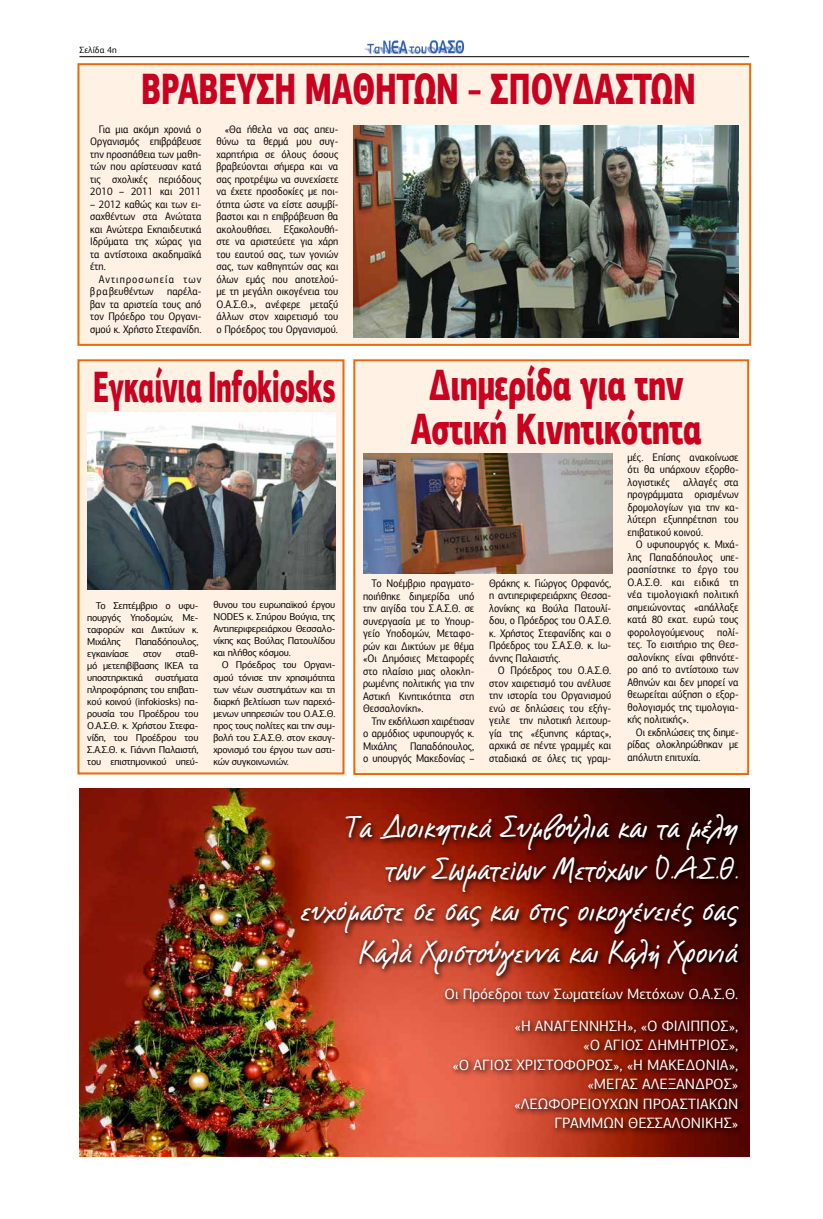
<style>
.page{position:relative;width:823px;height:1219px;background:#fff}
.page>*{position:absolute;margin:0;border:0;box-sizing:border-box;transform-origin:0 0}
.t1{font:900 44px/44.1px "PF Agora Sans Pro";letter-spacing:-.01em;color:#c9001e;text-align:center;scale:.65 1}
.t2{font:900 44px "PF Agora Sans Pro";letter-spacing:-.01em;color:#c9001e;scale:.56 1}
.t3{font:700 30px/41.5px "CF Note";color:#fff;text-align:right}
.t4{font:15px/19.5px "PF Agora Sans Pro";color:#fff;text-align:right}
.t5{font:11px/12.5px "PF Agora Sans Pro";color:#000;text-align:justify;scale:.91 1}
.t6{font:10px/12px "PF Agora Sans Pro";letter-spacing:-.02em;color:#000;text-align:justify}
.t7{font:9px "PF Agora Sans Pro";color:#000}
</style>
<div class="page">
<div style="left:77px;top:63px;width:674px;height:283px;background:#fff1e4"></div>
<div style="left:77px;top:359px;width:268px;height:416px;background:#fff1e4"></div>
<div style="left:353px;top:359px;width:396px;height:417px;background:#fff1e4"></div>
<img style="left:364px;top:40px;width:101px;height:14px">
<hr style="left:79px;top:56px;width:669px;height:1px;background:#000">
<img style="left:353px;top:125px;width:385px;height:212px">
<img style="left:87px;top:413px;width:248px;height:176px">
<img style="left:79px;top:788px;width:669px;height:369px">
<svg style="left:297px;top:811px;width:448px;height:172px;background:#781a0c"></svg>
<svg style="left:442px;top:985px;width:302px;height:151px;background:#942a19"></svg>
<img style="left:363px;top:454px;width:249px;height:119px">
<p class="t7" style="left:79px;top:45px;width:39px">Σελίδα 4η</p>
<h1 class="t1" style="left:141px;top:66px;width:854px">ΒΡΑΒΕΥΣΗ ΜΑΘΗΤΩΝ – ΣΠΟΥΔΑΣΤΩΝ</h1>
<p class="t5" style="left:90px;top:123px;width:124px;text-indent:8px">Για μια ακόμη χρονιά ο Οργανισμός επιβράβευσε την προσπάθεια των μαθη&shy;τών που αρίστευσαν κατά τις σχολικές περιόδους 2010 – 2011 και 2011</p>
<p class="t5" style="left:90px;top:198px;width:124px">– 2012 καθώς και των ει&shy;σαχθέντων στα Ανώτατα και Ανώτερα Εκπαιδευτικά Ιδρύματα της χώρας για τα αντίστοιχα ακαδημαϊκά έτη.</p>
<p class="t5" style="left:90px;top:273px;width:124px;text-indent:8px">Αντιπροσωπεία των βραβευθέντων παρέλα&shy;βαν τα αριστεία τους από τον Πρόεδρο του Οργανι&shy;σμού κ. Χρήστο Στεφανίδη.</p>
<p class="t5" style="left:216px;top:123px;width:135px;text-indent:8px">«Θα ήθελα να σας απευ&shy;θύνω τα θερμά μου συγ&shy;χαρητήρια σε όλους όσους βραβεύονται σήμερα και να σας προτρέψω να συνεχίσετε να έχετε προσδοκίες με ποι&shy;ότητα ώστε να είστε ασυμβί&shy;βαστοι και η επιβράβευση θα ακολουθήσει. Εξακολουθή&shy;στε να αριστεύετε για χάρη του εαυτού σας, των γονιών σας, των καθηγητών σας και όλων εμάς που αποτελού&shy;με τη μεγάλη οικογένεια του Ο.Α.Σ.Θ.», ανέφερε μεταξύ άλλων στον χαιρετισμό του ο Πρόεδρος του Οργανισμού.</p>
<h1 class="t2" style="left:93px;top:358px;width:434px">Εγκαίνια Infokiosks</h1>
<p class="t6" style="left:87px;top:599px;width:113px;text-indent:8px">Το Σεπτέμβριο ο υφυ&shy;πουργός Υποδομών, Με&shy;ταφορών και Δικτύων κ.<br>Μιχάλης</p>
<p class="t6" style="left:135px;top:635px;width:65px">Παπαδόπουλος,</p>
<p class="t6" style="left:87px;top:647px;width:43px">εγκαινίασε</p>
<p class="t6" style="left:143px;top:647px;width:20px">στον</p>
<p class="t6" style="left:87px;top:647px;width:113px;text-indent:88px">σταθ&shy;μό μετεπιβίβασης ΙΚΕΑ τα υποστηρικτικά συστήματα πληροφόρησης του επιβατι&shy;κού κοινού (infokiosks) πα&shy;ρουσία του Προέδρου του Ο.Α.Σ.Θ. κ. Χρήστου Στεφα&shy;νίδη, του Προέδρου του Σ.Α.Σ.Θ. κ. Γιάννη Παλαιστή, του επιστημονικού υπεύ-</p>
<p class="t6" style="left:213px;top:599px;width:123px">θυνου του ευρωπαϊκού έργου NODES κ. Σπύρου Βούγια, της Αντιπεριφερειάρχου Θεσσαλο&shy;νίκης κας Βούλας Πατουλίδου και πλήθος κόσμου.</p>
<p class="t6" style="left:213px;top:659px;width:123px;text-indent:8px">Ο Πρόεδρος του Οργανι&shy;σμού τόνισε την χρησιμότητα των νέων συστημάτων και τη διαρκή βελτίωση των παρεχό&shy;μενων υπηρεσιών του Ο.Α.Σ.Θ. προς τους πολίτες και την συμ&shy;βολή του Σ.Α.Σ.Θ. στον εκσυγ&shy;χρονισμό του έργου των αστι&shy;κών συγκοινωνιών.</p>
<h1 class="t1" style="left:410px;top:362px;width:449px">Διημερίδα για την<br>Αστική Κινητικότητα</h1>
<p class="t5" style="left:363px;top:577px;width:124px;text-indent:8px">Το Νοέμβριο πραγματο&shy;ποιήθηκε διημερίδα υπό την αιγίδα του Σ.Α.Σ.Θ. σε συνεργασία με το Υπουρ&shy;γείο Υποδομών, Μεταφο&shy;ρών και Δικτύων με θέμα «Οι Δημόσιες Μεταφορές στο πλαίσιο μιας ολοκλη&shy;ρωμένης πολιτικής για την Αστική Κινητικότητα στη Θεσσαλονίκη».</p>
<p class="t5" style="left:363px;top:715px;width:124px;text-indent:8px">Την εκδήλωση χαιρέτισαν ο αρμόδιος υφυπουργός κ.<br>Μιχάλης Παπαδόπουλος, ο υπουργός Μακεδονίας –</p>
<p class="t5" style="left:489px;top:577px;width:135px">Θράκης κ. Γιώργος Ορφανός, η αντιπεριφερειάρχης Θεσσα&shy;λονίκης κα Βούλα Πατουλί&shy;δου, ο Πρόεδρος του Ο.Α.Σ.Θ. κ. Χρήστος Στεφανίδης και ο Πρόεδρος του Σ.Α.Σ.Θ. κ. Ιω&shy;άννης Παλαιστής.</p>
<p class="t5" style="left:489px;top:664px;width:135px;text-indent:8px">Ο Πρόεδρος του Ο.Α.Σ.Θ. στον χαιρετισμό του ανέλυσε την ιστορία του Οργανισμού ενώ σε δηλώσεις του εξήγ&shy;γειλε την πιλοτική λειτουρ&shy;γία της «έξυπνης κάρτας», αρχικά σε πέντε γραμμές και σταδιακά σε όλες τις γραμ-</p>
<p class="t5" style="left:627px;top:451px;width:124px">μές. Επίσης ανακοίνωσε ότι θα υπάρχουν εξορθο&shy;λογιστικές αλλαγές στα προγράμματα ορισμένων δρομολογίων για την κα&shy;λύτερη εξυπηρέτηση του επιβατικού κοινού.</p>
<p class="t5" style="left:627px;top:538px;width:124px;text-indent:8px">Ο υφυπουργός κ. Μιχά&shy;λης Παπαδόπουλος υπε&shy;ρασπίστηκε το έργο του Ο.Α.Σ.Θ. και ειδικά τη νέα τιμολογιακή πολιτική σημειώνοντας «απάλλαξε κατά 80 εκατ. ευρώ τους φορολογούμενους πολί&shy;τες. Το εισιτήριο της Θεσ&shy;σαλονίκης είναι φθηνότε&shy;ρο από το αντίστοιχο των Αθηνών και δεν μπορεί να θεωρείται αύξηση ο εξορ&shy;θολογισμός της τιμολογια&shy;κής πολιτικής».</p>
<p class="t5" style="left:627px;top:726px;width:124px;text-indent:8px">Οι εκδηλώσεις της διημε&shy;ρίδας ολοκληρώθηκαν με απόλυτη επιτυχία.</p>
<h2 class="t3" style="left:301px;top:809px;width:438px">Tα Διοικητικά Συμβούλια και τα μέλη των Σωματείων Μετόχων Ο.Α.Σ.Θ. ευχόμαστε σε σας και στις οικογένειές σας Καλά Χριστούγεννα και Καλή Χρονιά</h2>
<h3 class="t4" style="left:444px;top:979px;width:295px;line-height:31.1px">Oι Πρόεδροι των Σωματείων Μετόχων Ο.Α.Σ.Θ. «Η ΑΝΑΓΕΝΝΗΣΗ», «Ο ΦΙΛΙΠΠΟΣ»,</h3>
<h3 class="t4" style="left:452px;top:1035px;width:287px">«Ο ΑΓΙΟΣ ΔΗΜΗΤΡΙΟΣ»,<br>«Ο ΑΓΙΟΣ ΧΡΙΣΤΟΦΟΡΟΣ», «Η ΜΑΚΕΔΟΝΙΑ», «ΜΕΓΑΣ ΑΛΕΞΑΝΔΡΟΣ»<br>«ΛΕΩΦΟΡΕΙΟΥΧΩΝ ΠΡΟΑΣΤΙΑΚΩΝ<br>ΓΡΑΜΜΩΝ ΘΕΣΣΑΛΟΝΙΚΗΣ»</h3>
</div>
